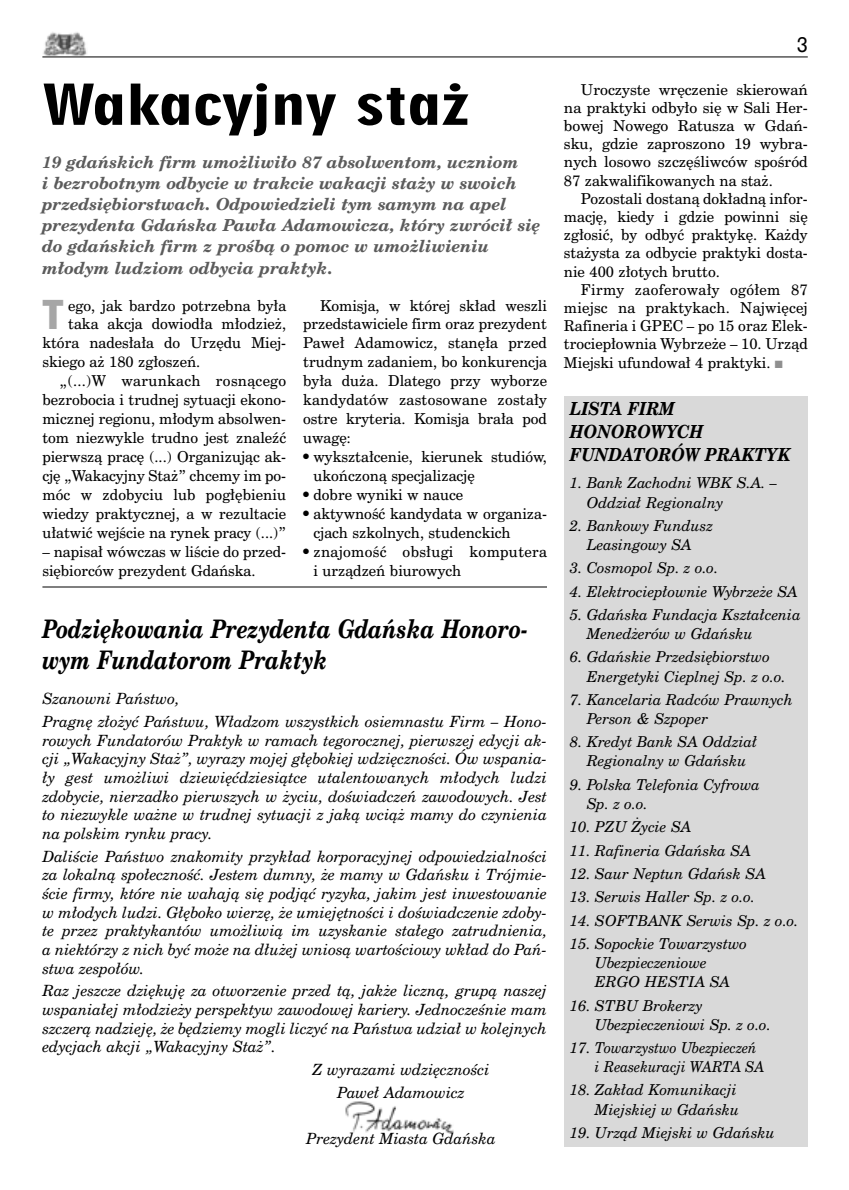
<style>
.page{position:relative;width:849px;height:1190px;background:#fff}
.page>*{position:absolute;margin:0;border:0;box-sizing:border-box;transform-origin:0 0}
.t1{font:900 condensed 54px "Geometric Seven Zero Six PL";color:#000;scale:1.3 1}
.t2{font:900 38.1px "Geometric Seven Zero Six PL";color:#a6a6a6}
.t3{font:italic 700 25.5px/30.6px "Century Schoolbook PL";color:#000;scale:.81 1}
.t4{font:500 21px "Geometric Slab 703 PL";color:#000}
.t5{font:italic 700 18px/22.6px "Century Schoolbook PL";color:#000;scale:.9 1}
.t6{font:italic 700 16.5px/21px "Century Schoolbook PL";color:#5b5b5b}
.t7{font:italic 15.45px/18.6px "Century Schoolbook PL";color:#000;text-align:justify}
.t8{font:15px/18.1px "Century Schoolbook PL";color:#000;text-align:justify}
.t9{font:italic 15px/19px "Century Schoolbook PL";color:#000}
.t10{font:15px/18.9px "Century Schoolbook PL";letter-spacing:.02em;color:#000}
.s1{color:#8f8f8f}
</style>
<div class="page">
<img style="left:345px;top:1101px;width:109px;height:32px">
<img style="left:43px;top:32px;width:44px;height:24px">
<div style="left:564px;top:396px;width:244px;height:751px;background:#d9d9d9"></div>
<hr style="left:42px;top:57px;width:766px;height:1px;background:#000">
<hr style="left:42px;top:586px;width:505px;height:1px;background:#000">
<h1 class="t1" style="left:42px;top:83px;width:330px">Wakacyjny sta˝</h1>
<p class="t6" style="left:42px;top:153px;width:500px">19 gdaƒskich firm umo˝liwi∏o 87 absolwentom, uczniom<br>i bezrobotnym odbycie w trakcie wakacji sta˝y w swoich przedsi´biorstwach. Odpowiedzieli tym samym na apel prezydenta Gdaƒska Paw∏a Adamowicza, który zwróci∏ si´ do gdaƒskich firm z proÊbà o pomoc w umo˝liwieniu m∏odym ludziom odbycia praktyk.</p>
<h2 class="t2" style="left:42px;top:299px;width:23px">T</h2>
<p class="t8" style="left:68px;top:297px;width:219px">ego, jak bardzo potrzebna by∏a</p>
<p class="t8" style="left:303px;top:297px;width:245px;line-height:18.9px;text-indent:17px">Komisja, w której sk∏ad weszli przedstawiciele firm oraz prezydent Pawe∏ Adamowicz, stan´∏a przed trudnym zadaniem, bo konkurencja by∏a du˝a. Dlatego przy wyborze kandydatów zastosowane zosta∏y ostre kryteria. Komisja bra∏a pod uwag´:</p>
<p class="t8" style="left:314px;top:448px;width:235px;line-height:18.9px;text-indent:-10px"><sup>●</sup> wykszta∏cenie, kierunek studiów, ukoƒczonà specjalizacj´</p>
<p class="t8" style="left:303px;top:487px;width:161px"><sup>●</sup> dobre wyniki w nauce</p>
<p class="t8" style="left:314px;top:505px;width:235px;line-height:18.9px;text-indent:-10px"><sup>●</sup> aktywnoÊç kandydata w organiza&shy;cjach szkolnych, studenckich</p>
<p class="t10" style="left:314px;top:543px;width:235px;text-indent:-10px"><sup>●</sup> znajomoÊç obs∏ugi komputera i urzàdzeƒ biurowych</p>
<p class="t8" style="left:68px;top:316px;width:219px">taka akcja dowiod∏a m∏odzie˝,</p>
<p class="t8" style="left:42px;top:335px;width:245px">która nades∏a∏a do Urz´du Miej-</p>
<p class="t8" style="left:42px;top:354px;width:160px">skiego a˝ 180 zg∏oszeƒ.</p>
<p class="t10" style="left:59px;top:373px;width:228px">„(...)W warunkach rosnàcego</p>
<p class="t8" style="left:42px;top:392px;width:245px">bezrobocia i trudnej sytuacji ekono-</p>
<p class="t8" style="left:42px;top:411px;width:245px">micznej regionu, m∏odym absolwen-</p>
<p class="t8" style="left:42px;top:430px;width:245px">tom niezwykle trudno jest znaleêç</p>
<p class="t8" style="left:42px;top:449px;width:245px">pierwszà prac´ (...) Organizujàc ak-</p>
<p class="t8" style="left:42px;top:468px;width:245px">cj´ „Wakacyjny Sta˝” chcemy im po-</p>
<p class="t8" style="left:42px;top:487px;width:245px">móc w zdobyciu lub pog∏´bieniu</p>
<p class="t8" style="left:42px;top:505px;width:245px">wiedzy praktycznej, a w rezultacie</p>
<p class="t8" style="left:42px;top:524px;width:245px">u∏atwiç wejÊcie na rynek pracy (...)”</p>
<p class="t8" style="left:42px;top:543px;width:245px;line-height:18.9px">– napisa∏ wówczas w liÊcie do przed&shy;si´biorców prezydent Gdaƒska.</p>
<h3 class="t3" style="left:42px;top:616px;width:601px">Podzi´kowania Prezydenta Gdaƒska Honoro&shy;wym Fundatorom Praktyk</h3>
<p class="t7" style="left:42px;top:688px;width:506px;line-height:22.8px">Szanowni Paƒstwo,<br>Pragn´ z∏o˝yç Paƒstwu, W∏adzom wszystkich osiemnastu Firm – Hono-</p>
<p class="t7" style="left:42px;top:732px;width:506px">rowych Fundatorów Praktyk w ramach tegorocznej, pierwszej edycji ak&shy;cji „Wakacyjny Sta˝”, wyrazy mojej g∏´bokiej wdzi´cznoÊci. Ów wspania-∏y gest umo˝liwi dziewi´çdziesiàtce utalentowanych m∏odych ludzi zdobycie, nierzadko pierwszych w ˝yciu, doÊwiadczeƒ zawodowych. Jest to niezwykle wa˝ne w trudnej sytuacji z jakà wcià˝ mamy do czynienia na polskim rynku pracy.</p>
<p class="t7" style="left:42px;top:848px;width:506px">DaliÊcie Paƒstwo znakomity przyk∏ad korporacyjnej odpowiedzialnoÊci za lokalnà spo∏ecznoÊç. Jestem dumny, ˝e mamy w Gdaƒsku i Trójmie-Êcie firmy, które nie wahajà si´ podjàç ryzyka, jakim jest inwestowanie w m∏odych ludzi. G∏´boko wierz´, ˝e umiej´tnoÊci i doÊwiadczenie zdoby&shy;te przez praktykantów umo˝liwià im uzyskanie sta∏ego zatrudnienia, a niektórzy z nich byç mo˝e na d∏u˝ej wniosà wartoÊciowy wk∏ad do Paƒ&shy;stwa zespo∏ów.</p>
<p class="t7" style="left:42px;top:983px;width:506px">Raz jeszcze dzi´kuj´ za otworzenie przed tà, jak˝e licznà, grupà naszej wspania∏ej m∏odzie˝y perspektyw zawodowej kariery. JednoczeÊnie mam szczerà nadziej´, ˝e b´dziemy mogli liczyç na Paƒstwa udzia∏ w kolejnych edycjach akcji „Wakacyjny Sta˝”.</p>
<p class="t7" style="left:312px;top:1059px;width:179px;line-height:22.8px;text-align:center">Z wyrazami wdzi´cznoÊci<br>Pawe∏ Adamowicz</p>
<p class="t7" style="left:306px;top:1130px;width:191px">Prezydent Miasta Gdaƒska</p>
<h3 class="t4" style="left:797px;top:37px;width:13px">3</h3>
<p class="t8" style="left:564px;top:82px;width:245px;text-indent:17px">Uroczyste wr´czenie skierowaƒ na praktyki odby∏o si´ w Sali Her&shy;bowej Nowego Ratusza w Gdaƒ&shy;sku, gdzie zaproszono 19 wybra&shy;nych losowo szcz´Êliwców spoÊród 87 zakwalifikowanych na sta˝.</p>
<p class="t8" style="left:564px;top:191px;width:245px;text-indent:17px">Pozostali dostanà dok∏adnà infor&shy;macj´, kiedy i gdzie powinni si´ zg∏osiç, by odbyç praktyk´. Ka˝dy sta˝ysta za odbycie praktyki dosta&shy;nie 400 z∏otych brutto.</p>
<p class="t8" style="left:564px;top:282px;width:245px;text-indent:17px">Firmy zaoferowa∏y ogó∏em 87 miejsc na praktykach. Najwi´cej Rafineria i GPEC – po 15 oraz Elek&shy;trociep∏ownia Wybrze˝e – 10. Urzàd Miejski ufundowa∏ 4 praktyki. <span class="s1">■</span></p>
<p class="t5" style="left:570px;top:399px;width:246px">LISTA FIRM<br>HONOROWYCH<br>FUNDATORÓW PRAKTYK</p>
<p class="t9" style="left:587px;top:475px;width:192px;text-indent:-17px">1. Bank Zachodni WBK S.A. –<br>Oddzia∏ Regionalny</p>
<p class="t9" style="left:570px;top:517px;width:145px;text-align:center">2. Bankowy Fundusz<br>Leasingowy SA</p>
<p class="t9" style="left:570px;top:560px;width:150px">3. Cosmopol Sp. z o.o.</p>
<p class="t9" style="left:570px;top:583px;width:229px">4. Elektrociep∏ownie Wybrze˝e SA</p>
<p class="t9" style="left:587px;top:606px;width:216px;text-indent:-17px">5. Gdaƒska Fundacja Kszta∏cenia<br>Mened˝erów w Gdaƒsku</p>
<p class="t9" style="left:587px;top:649px;width:200px;text-indent:-17px">6. Gdaƒskie Przedsi´biorstwo<br>Energetyki Cieplnej Sp. z o.o.</p>
<p class="t9" style="left:587px;top:691px;width:208px;text-indent:-17px">7. Kancelaria Radców Prawnych<br>Person &amp; Szpoper</p>
<p class="t9" style="left:570px;top:733px;width:189px;text-align:center">8. Kredyt Bank SA Oddzia∏<br>Regionalny w Gdaƒsku</p>
<p class="t9" style="left:587px;top:776px;width:175px;text-indent:-17px">9. Polska Telefonia Cyfrowa<br>Sp. z o.o.</p>
<p class="t9" style="left:570px;top:818px;width:123px">10. PZU ˚ycie SA</p>
<p class="t9" style="left:570px;top:842px;width:182px">11. Rafineria Gdaƒska SA</p>
<p class="t9" style="left:570px;top:865px;width:197px">12. Saur Neptun Gdaƒsk SA</p>
<p class="t9" style="left:570px;top:888px;width:187px">13. Serwis Haller Sp. z o.o.</p>
<p class="t9" style="left:570px;top:912px;width:230px">14. SOFTBANK Serwis Sp. z o.o.</p>
<p class="t9" style="left:595px;top:935px;width:154px;text-indent:-25px">15. Sopockie Towarzystwo<br>Ubezpieczeniowe<br>ERGO HESTIA SA</p>
<p class="t9" style="left:595px;top:997px;width:177px;text-indent:-25px">16. STBU Brokerzy<br>Ubezpieczeniowi Sp. z o.o.</p>
<p class="t9" style="left:595px;top:1039px;width:171px;text-indent:-25px">17. Towarzystwo Ubezpieczeƒ i Reasekuracji WARTA SA</p>
<p class="t9" style="left:570px;top:1081px;width:171px;text-align:right">18. Zak∏ad Komunikacji<br>Miejskiej w Gdaƒsku</p>
<p class="t9" style="left:570px;top:1124px;width:206px">19. Urzàd Miejski w Gdaƒsku</p>
</div>
